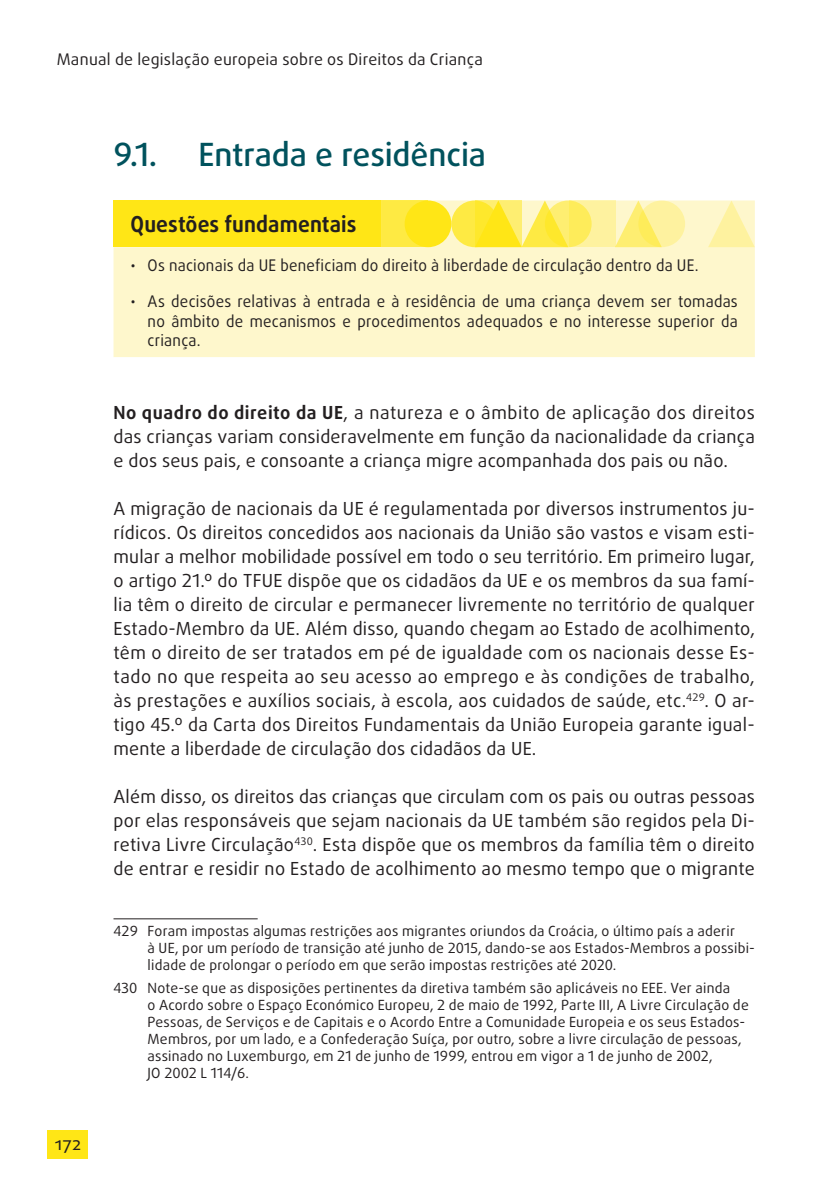
<style>
.page{position:relative;width:840px;height:1191px;background:#fff}
.page>*{position:absolute;margin:0;border:0;box-sizing:border-box;transform-origin:0 0}
.Title_02{font:500 32px "Daxline Pro";letter-spacing:-.005em;color:#00525d}
.Key_points_title{font:700 22px "Daxline Pro";letter-spacing:.005em;color:#231f20;scale:.95 1}
.text{font:18px/24px "Daxline Pro";letter-spacing:.015em;color:#231f20;text-align:justify}
.Key_points_text{font:16px/19.2px "Daxline Pro";letter-spacing:.015em;color:#231f20;text-align:justify;scale:.95 1}
.Key_points_text-2{font:16px "Daxline Pro";letter-spacing:.015em;color:#231f20}
.footnote{font:14px/17px "Daxline Pro";letter-spacing:.015em;color:#231f20}
.s1{font-weight:700}
</style>
<div class="page">
<div style="left:48px;top:1130px;width:40px;height:29px;background:#ffe616"></div>
<svg style="left:113px;top:200px;width:641px;height:157px;background:#fef4b0"></svg>
<div style="left:451px;top:200px;width:47px;height:47px;background:#feea43;border-radius:50%"></div>
<div style="left:381px;top:200px;width:47px;height:47px;background:#feea43"></div>
<svg style="left:615px;top:200px;width:41px;height:47px"></svg>
<svg style="left:707px;top:200px;width:47px;height:47px;background:#fef4b6"></svg>
<div style="left:404px;top:200px;width:47px;height:47px;background:#ffe616;border-radius:50%"></div>
<svg style="left:521px;top:200px;width:42px;height:47px"></svg>
<svg style="left:544px;top:200px;width:47px;height:47px"></svg>
<svg style="left:638px;top:200px;width:46px;height:47px;background:#fef08f"></svg>
<svg style="left:474px;top:200px;width:47px;height:47px;background:#fee835"></svg>
<svg style="left:568px;top:200px;width:47px;height:47px;background:#feef84"></svg>
<hr style="left:113px;top:918px;width:144px;height:1px;background:#231f20">
<p class="Key_points_text-2" style="left:57px;top:49px;width:427px">Manual de legislação europeia sobre os Direitos da Criança</p>
<p class="Title_02" style="left:113px;top:134px;width:45px">9.1.</p>
<p class="Title_02" style="left:198px;top:134px;width:288px">Entrada e residência</p>
<p class="Key_points_title" style="left:130px;top:210px;width:239px">Questões fundamentais</p>
<p class="Key_points_text" style="left:130px;top:256px;width:599px">• Os nacionais da UE beneficiam do direito à liberdade de circulação dentro da UE.</p>
<p class="Key_points_text" style="left:147px;top:292px;width:622px;text-indent:-17px">• As decisões relativas à entrada e à residência de uma criança devem ser tomadas no âmbito de mecanismos e procedimentos adequados e no interesse superior da criança.</p>
<p class="text" style="left:113px;top:400px;width:642px"><span class="s1">No quadro do direito da UE</span>, a natureza e o âmbito de aplicação dos direitos das crianças variam consideravelmente em função da nacionalidade da criança e dos seus pais, e consoante a criança migre acompanhada dos pais ou não.</p>
<p class="text" style="left:113px;top:496px;width:642px">A migração de nacionais da UE é regulamentada por diversos instrumentos ju&shy;rídicos. Os direitos concedidos aos nacionais da União são vastos e visam esti&shy;mular a melhor mobilidade possível em todo o seu território. Em primeiro lugar, o artigo 21.º do TFUE dispõe que os cidadãos da UE e os membros da sua famí&shy;lia têm o direito de circular e permanecer livremente no território de qualquer Estado-Membro da UE. Além disso, quando chegam ao Estado de acolhimento, têm o direito de ser tratados em pé de igualdade com os nacionais desse Es&shy;tado no que respeita ao seu acesso ao emprego e às condições de trabalho, às prestações e auxílios sociais, à escola, aos cuidados de saúde, etc.<sup>429</sup>. O ar&shy;tigo 45.º da Carta dos Direitos Fundamentais da União Europeia garante igual&shy;mente a liberdade de circulação dos cidadãos da UE.</p>
<p class="text" style="left:113px;top:784px;width:642px">Além disso, os direitos das crianças que circulam com os pais ou outras pessoas por elas responsáveis que sejam nacionais da UE também são regidos pela Di&shy;retiva Livre Circulação<sup>430</sup>. Esta dispõe que os membros da família têm o direito de entrar e residir no Estado de acolhimento ao mesmo tempo que o migrante</p>
<p class="text" style="left:55px;top:1131px;width:27px">172</p>
<p class="footnote" style="left:147px;top:922px;width:608px;text-indent:-34px">429 Foram impostas algumas restrições aos migrantes oriundos da Croácia, o último país a aderir<br>à UE, por um período de transição até junho de 2015, dando-se aos Estados-Membros a possibi&shy;lidade de prolongar o período em que serão impostas restrições até 2020.</p>
<p class="footnote" style="left:147px;top:979px;width:602px;text-indent:-34px">430 Note-se que as disposições pertinentes da diretiva também são aplicáveis no EEE. Ver ainda<br>o Acordo sobre o Espaço Económico Europeu, 2 de maio de 1992, Parte III, A Livre Circulação de Pessoas, de Serviços e de Capitais e o Acordo Entre a Comunidade Europeia e os seus Estados-Membros, por um lado, e a Confederação Suíça, por outro, sobre a livre circulação de pessoas, assinado no Luxemburgo, em 21 de junho de 1999, entrou em vigor a 1 de junho de 2002,<br>JO 2002 L 114/6.</p>
</div>
